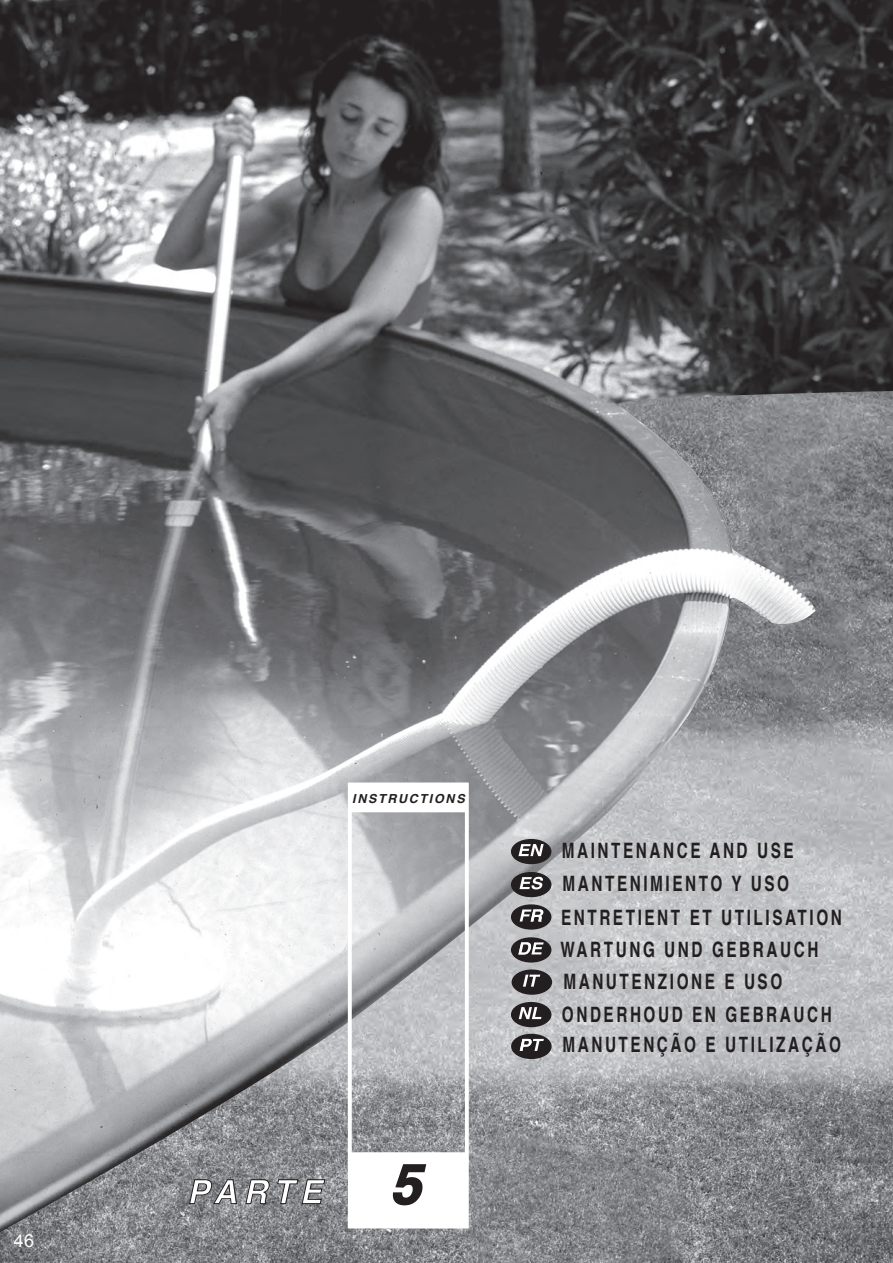
<style>
.page{position:relative;width:893px;height:1263px;background:#fff}
.page>*{position:absolute;margin:0;border:0;box-sizing:border-box;transform-origin:0 0}
.t1{font:italic 700 33.15px "Helvetica";letter-spacing:.18em;color:#fff}
.t2{font:700 21.15px/32.5px "Helvetica";letter-spacing:.17em;color:#231f20;scale:.72 1}
.t3{font:18px "Arial";color:#fff}
.t4{font:italic 700 12.45px "Helvetica";letter-spacing:.14em;color:#231f20}
.s1{font-size:55.35px;color:#231f20}
</style>
<div class="page">
<img style="left:0;top:0;width:893px;height:391px">
<img style="left:0;top:391px;width:893px;height:872px">
<div style="left:348px;top:782px;width:121px;height:446px;border:4px solid #fff"></div>
<div style="left:349px;top:1152px;width:119px;height:75px;background:#fff;border:1px solid #fff"></div>
<div style="left:349px;top:784px;width:119px;height:28px;background:#fff"></div>
<svg style="left:189px;top:1179px;width:48px;height:25px"></svg>
<svg style="left:245px;top:1179px;width:24px;height:25px"></svg>
<svg style="left:277px;top:1179px;width:48px;height:25px"></svg>
<svg style="left:392px;top:1164px;width:35px;height:42px"></svg>
<div style="left:512px;top:840px;width:39px;height:23px;background:#231f20;border-radius:50%"></div>
<div style="left:511px;top:839px;width:40px;height:25px;border:2px solid #231f20;border-radius:50%"></div>
<svg style="left:519px;top:844px;width:25px;height:12px"></svg>
<div style="left:512px;top:873px;width:39px;height:23px;background:#231f20;border-radius:50%"></div>
<div style="left:511px;top:872px;width:40px;height:25px;border:2px solid #231f20;border-radius:50%"></div>
<svg style="left:519px;top:877px;width:24px;height:12px"></svg>
<div style="left:512px;top:905px;width:39px;height:24px;background:#231f20;border-radius:50%"></div>
<div style="left:511px;top:904px;width:40px;height:26px;border:2px solid #231f20;border-radius:50%"></div>
<svg style="left:520px;top:909px;width:23px;height:12px"></svg>
<div style="left:512px;top:938px;width:39px;height:24px;background:#231f20;border-radius:50%"></div>
<div style="left:511px;top:937px;width:40px;height:25px;border:2px solid #231f20;border-radius:50%"></div>
<svg style="left:518px;top:942px;width:26px;height:12px"></svg>
<div style="left:512px;top:970px;width:39px;height:24px;background:#231f20;border-radius:50%"></div>
<div style="left:512px;top:969px;width:40px;height:26px;border:2px solid #231f20;border-radius:50%"></div>
<svg style="left:523px;top:975px;width:17px;height:12px"></svg>
<div style="left:512px;top:1003px;width:39px;height:23px;background:#231f20;border-radius:50%"></div>
<div style="left:511px;top:1002px;width:40px;height:25px;border:2px solid #231f20;border-radius:50%"></div>
<svg style="left:519px;top:1007px;width:22px;height:12px"></svg>
<div style="left:512px;top:1034px;width:39px;height:24px;background:#231f20;border-radius:50%"></div>
<div style="left:511px;top:1034px;width:41px;height:25px;border:2px solid #231f20;border-radius:50%"></div>
<svg style="left:520px;top:1039px;width:24px;height:12px"></svg>
<p class="t3" style="left:14px;top:1228px;width:22px">46</p>
<p class="t4" style="left:352px;top:788px;width:114px">INSTRUCTIONS</p>
<h1 class="t1" style="left:187px;top:1164px;width:235px">PARTE <span class="s1">5</span></h1>
<p class="t2" style="left:560px;top:835px;width:392px">MAINTENANCE AND USE<br>MANTENIMIENTO Y USO<br>ENTRETIENT ET UTILISATION<br>WARTUNG UND GEBRAUCH<br>MANUTENZIONE E USO</p>
<p class="t2" style="left:562px;top:999px;width:389px;line-height:30.8px">ONDERHOUD EN GEBRAUCH<br>MANUTENÇÃO E UTILIZAÇÃO</p>
</div>
